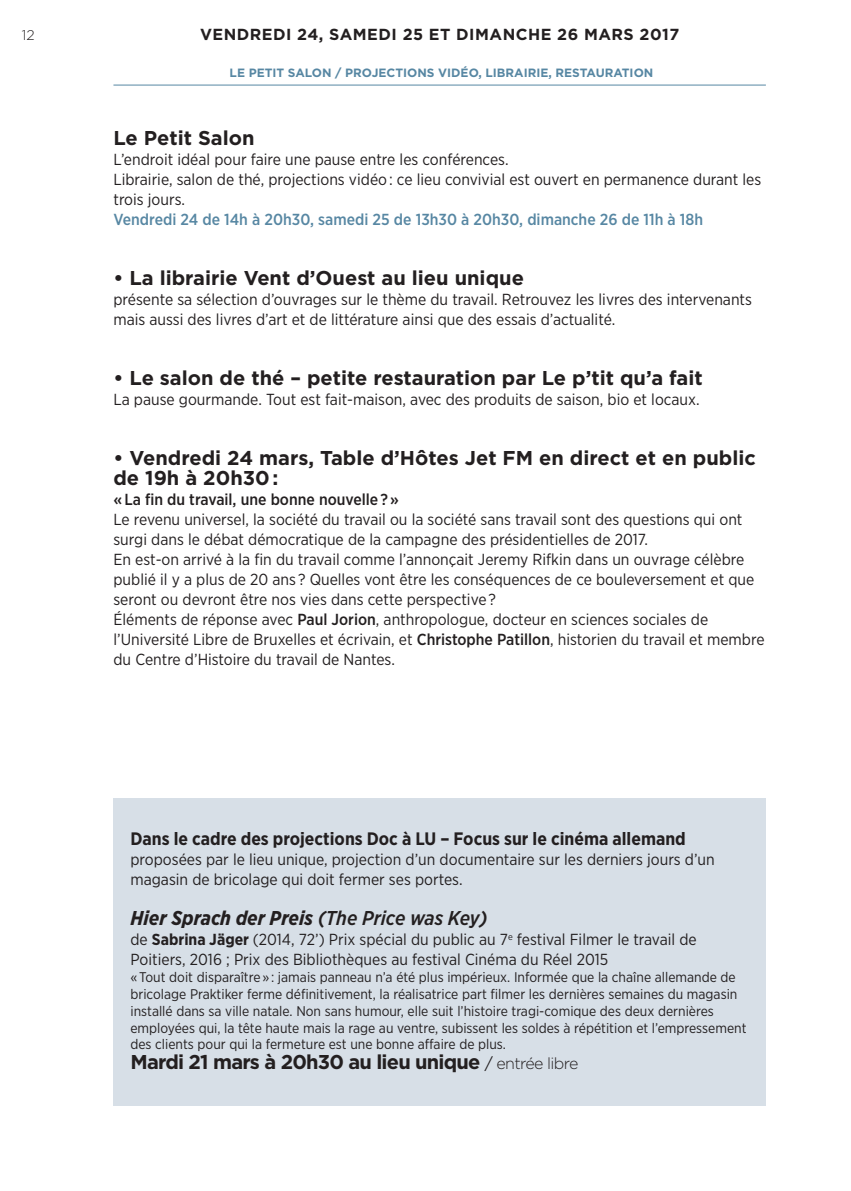
<style>
.page{position:relative;width:851px;height:1191px;background:#fff}
.page>*{position:absolute;margin:0;border:0;box-sizing:border-box;transform-origin:0 0}
.t1{font:700 20px/20px "Gotham";color:#231f20}
.t2{font:700 20px "Gotham";letter-spacing:-.04em;color:#231f20}
.t3{font:italic 700 20px "Gotham Narrow";color:#231f20}
.t4{font:700 18px "Gotham Narrow";color:#231f20}
.t5{font:16px/20px "Gotham Narrow";color:#231f20}
.t6{font:500 16px "Gotham Narrow";color:#5787a3}
.t7{font:700 16px "Gotham";letter-spacing:.03em;color:#231f20}
.t8{font:500 16px "Gotham Narrow";color:#231f20}
.t9{font:14px/16.8px "Gotham Narrow";color:#231f20}
.t10{font:300 14px "Gotham";color:#231f20}
.t11{font:700 12px "Gotham";color:#5787a3}
.s1{font-weight:500}
.s2{font-weight:700}
.s3{font-weight:400;font-size:16px}
.s4{font-weight:300;font-size:16px}
</style>
<div class="page">
<hr style="left:113px;top:85px;width:652px;height:1px;background:#5787a3">
<div style="left:113px;top:798px;width:652px;height:308px;background:#d7dfe7"></div>
<p class="t10" style="left:22px;top:26px;width:14px">12</p>
<p class="t7" style="left:200px;top:24px;width:26px">Vendred</p>
<p class="t7" style="left:286px;top:24px;width:57px">i 24, samed</p>
<p class="t7" style="left:391px;top:24px;width:97px">i 25 et Dimanche</p>
<p class="t7" style="left:557px;top:24px;width:40px">26 mars</p>
<p class="t7" style="left:639px;top:24px;width:41px">2017</p>
<p class="t11" style="left:229px;top:65px;width:28px">Le pet</p>
<p class="t11" style="left:272px;top:65px;width:25px">it salon</p>
<p class="t11" style="left:335px;top:65px;width:20px">/ project</p>
<p class="t11" style="left:403px;top:65px;width:14px">ions</p>
<p class="t11" style="left:438px;top:65px;width:23px">vidéo</p>
<p class="t11" style="left:478px;top:65px;width:87px">, Librairie, restaurat</p>
<p class="t11" style="left:629px;top:65px;width:15px">ion</p>
<p class="t1" style="left:113px;top:128px;width:143px">Le Petit Salon</p>
<p class="t5" style="left:113px;top:149px;width:649px">L’endroit idéal pour faire une pause entre les conférences.<br>Librairie, salon de thé, projections vidéo : ce lieu convivial est ouvert en permanence durant les trois jours.</p>
<p class="t6" style="left:113px;top:209px;width:591px">Vendredi 24 de 14h à 20h30, samedi 25 de 13h30 à 20h30, dimanche 26 de 11h à 18h</p>
<p class="t1" style="left:113px;top:268px;width:412px">• La librairie Vent d’Ouest au lieu unique</p>
<p class="t5" style="left:113px;top:289px;width:640px">présente sa sélection d’ouvrages sur le thème du travail. Retrouvez les livres des intervenants mais aussi des livres d’art et de littérature ainsi que des essais d’actualité.</p>
<p class="t1" style="left:113px;top:368px;width:590px">• Le salon de thé – petite restauration par Le p’tit qu’a fait</p>
<p class="t5" style="left:113px;top:389px;width:587px">La pause gourmande. Tout est fait-maison, avec des produits de saison, bio et locaux.</p>
<p class="t1" style="left:113px;top:448px;width:643px">• Vendredi 24 mars, Table d’Hôtes Jet FM en direct et en public de 19h à 20h30 :</p>
<p class="t8" style="left:113px;top:489px;width:287px">« La fin du travail, une bonne nouvelle ? »</p>
<p class="t5" style="left:113px;top:509px;width:652px">Le revenu universel, la société du travail ou la société sans travail sont des questions qui ont surgi dans le débat démocratique de la campagne des présidentielles de 2017.<br>En est-on arrivé à la fin du travail comme l’annonçait Jeremy Rifkin dans un ouvrage célèbre publié il y a plus de 20 ans ? Quelles vont être les conséquences de ce bouleversement et que seront ou devront être nos vies dans cette perspective ?<br>Éléments de réponse avec <span class="s1">Paul Jorion</span>, anthropologue, docteur en sciences sociales de l’Université Libre de Bruxelles et écrivain, et <span class="s1">Christophe Patillon</span>, historien du travail et membre du Centre d’Histoire du travail de Nantes.</p>
<p class="t4" style="left:130px;top:827px;width:556px">Dans le cadre des projections Doc à LU – Focus sur le cinéma allemand</p>
<p class="t5" style="left:130px;top:849px;width:585px">proposées par le lieu unique, projection d’un documentaire sur les derniers jours d’un magasin de bricolage qui doit fermer ses portes.</p>
<p class="t3" style="left:130px;top:905px;width:358px">Hier Sprach der Preis <span class="s1">(The Price was Key)</span></p>
<p class="t5" style="left:130px;top:929px;width:567px">de <span class="s2">Sabrina Jäger</span> (2014, 72’) Prix spécial du public au 7<sup>e</sup> festival Filmer le travail de<br>Poitiers, 2016 ; Prix des Bibliothèques au festival Cinéma du Réel 2015</p>
<p class="t9" style="left:130px;top:968px;width:617px">« Tout doit disparaître » : jamais panneau n’a été plus impérieux. Informée que la chaîne allemande de bricolage Praktiker ferme définitivement, la réalisatrice part filmer les dernières semaines du magasin installé dans sa ville natale. Non sans humour, elle suit l’histoire tragi-comique des deux dernières employées qui, la tête haute mais la rage au ventre, subissent les soldes à répétition et l’empressement des clients pour qui la fermeture est une bonne affaire de plus.</p>
<p class="t2" style="left:130px;top:1049px;width:449px">Mardi 21 mars à 20h30 au lieu unique <span class="s3">/</span> <span class="s4">entrée libre</span></p>
</div>
